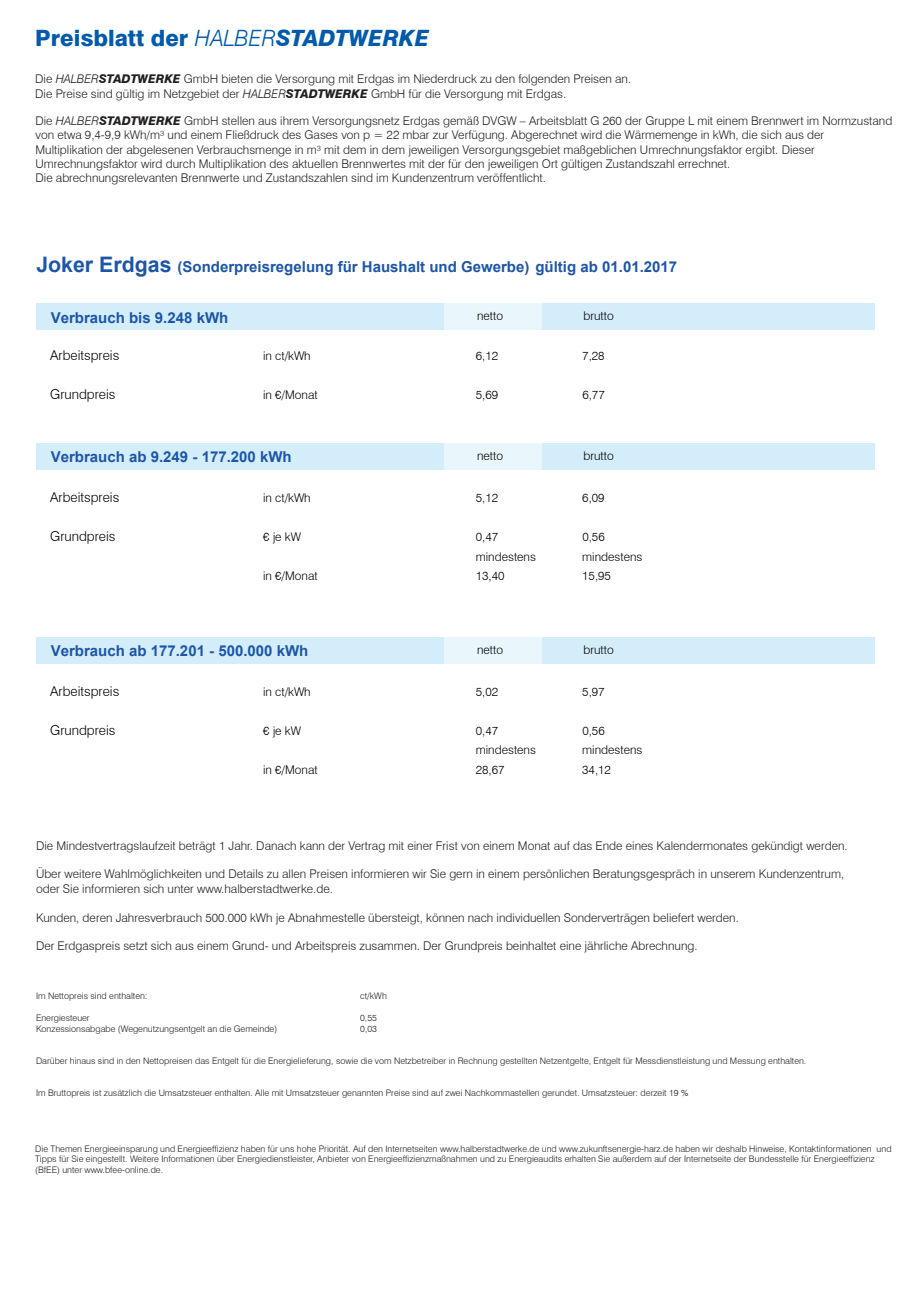
<style>
.page{position:relative;width:919px;height:1289px;background:#fff}
.page>*{position:absolute;margin:0;border:0;box-sizing:border-box;transform-origin:0 0}
.t1{font:800 22.5px "Swiss 721 BT";color:#015aaa}
.t2{font:700 15px "Arial";color:#1e56a6}
.t3{font:300 13.5px "Swiss 721 BT";color:#000001}
.t4{font:300 12px/14.4px "Swiss 721 BT";color:#231f20}
.t5{font:300 12px "Swiss 721 BT";color:#000001}
.t6{font:300 9px/10.8px "Swiss 721 BT";color:#231f20}
.s1{font-weight:300;font-style:italic}
.s2{font-style:italic}
.s3{font-weight:800;font-style:italic}
.s4{font-size:21.3px}
</style>
<div class="page">
<div style="left:36px;top:303px;width:838px;height:27px;background:#d4edfa"></div>
<div style="left:444px;top:303px;width:97px;height:27px;background:#e9f6fc"></div>
<div style="left:36px;top:637px;width:838px;height:27px;background:#d4edfa"></div>
<div style="left:444px;top:637px;width:97px;height:27px;background:#e9f6fc"></div>
<div style="left:36px;top:443px;width:838px;height:27px;background:#d4edfa"></div>
<div style="left:444px;top:443px;width:97px;height:27px;background:#e9f6fc"></div>
<h1 class="t1" style="left:35px;top:25px;width:395px">Preisblatt der <span class="s1">HALBER</span><span class="s2">STADTWERKE</span></h1>
<p class="t4" style="left:35px;top:72px;width:597px">Die <span class="s2">HALBER</span><span class="s3">STADTWERKE</span> GmbH bieten die Versorgung mit Erdgas im Niederdruck zu den folgenden Preisen an.<br>Die Preise sind gültig im Netzgebiet der <span class="s2">HALBER</span><span class="s3">STADTWERKE</span> GmbH für die Versorgung mit Erdgas.</p>
<p class="t4" style="left:35px;top:113px;width:858px">Die <span class="s2">HALBER</span><span class="s3">STADTWERKE</span> GmbH stellen aus ihrem Versorgungsnetz Erdgas gemäß DVGW – Arbeitsblatt G 260 der Gruppe L mit einem Brennwert im Normzustand von etwa 9,4-9,9 kWh/m³ und einem Fließdruck des Gases von p = 22 mbar zur Verfügung. Abgerechnet wird die Wärmemenge in kWh, die sich aus der Multiplikation der abgelesenen Verbrauchsmenge in m³ mit dem in dem jeweiligen Versorgungsgebiet maßgeblichen Umrechnungsfaktor ergibt. Dieser Umrechnungsfaktor wird durch Multiplikation des aktuellen Brennwertes mit der für den jeweiligen Ort gültigen Zustandszahl errechnet.<br>Die abrechnungsrelevanten Brennwerte und Zustandszahlen sind im Kundenzentrum veröffentlicht.</p>
<p class="t2" style="left:36px;top:256px;width:642px"><span class="s4">Joker Erdgas</span> (Sonderpreisregelung für Haushalt und Gewerbe) gültig ab 01.01.2017</p>
<p class="t2" style="left:51px;top:307px;width:179px">Verbrauch bis 9.248 kWh</p>
<p class="t5" style="left:477px;top:308px;width:28px">netto</p>
<p class="t5" style="left:583px;top:308px;width:32px">brutto</p>
<p class="t3" style="left:50px;top:347px;width:71px">Arbeitspreis</p>
<p class="t5" style="left:263px;top:348px;width:49px">in ct/kWh</p>
<p class="t5" style="left:476px;top:348px;width:24px">6,12</p>
<p class="t5" style="left:582px;top:348px;width:24px">7,28</p>
<p class="t3" style="left:50px;top:386px;width:67px">Grundpreis</p>
<p class="t5" style="left:263px;top:387px;width:56px">in €/Monat</p>
<p class="t5" style="left:476px;top:387px;width:24px">5,69</p>
<p class="t5" style="left:582px;top:387px;width:24px">6,77</p>
<p class="t2" style="left:51px;top:447px;width:242px">Verbrauch ab 9.249 - 177.200 kWh</p>
<p class="t5" style="left:477px;top:448px;width:28px">netto</p>
<p class="t5" style="left:583px;top:448px;width:32px">brutto</p>
<p class="t3" style="left:50px;top:489px;width:71px">Arbeitspreis</p>
<p class="t5" style="left:263px;top:490px;width:49px">in ct/kWh</p>
<p class="t5" style="left:476px;top:490px;width:24px">5,12</p>
<p class="t5" style="left:582px;top:490px;width:24px">6,09</p>
<p class="t3" style="left:50px;top:528px;width:67px">Grundpreis</p>
<p class="t5" style="left:263px;top:529px;width:39px">€ je kW</p>
<p class="t5" style="left:476px;top:529px;width:24px">0,47</p>
<p class="t5" style="left:582px;top:529px;width:24px">0,56</p>
<p class="t5" style="left:476px;top:549px;width:62px">mindestens</p>
<p class="t5" style="left:582px;top:549px;width:62px">mindestens</p>
<p class="t5" style="left:263px;top:568px;width:56px">in €/Monat</p>
<p class="t5" style="left:476px;top:568px;width:30px">13,40</p>
<p class="t5" style="left:582px;top:568px;width:30px">15,95</p>
<p class="t2" style="left:51px;top:640px;width:259px">Verbrauch ab 177.201 - 500.000 kWh</p>
<p class="t5" style="left:477px;top:642px;width:28px">netto</p>
<p class="t5" style="left:583px;top:642px;width:32px">brutto</p>
<p class="t3" style="left:50px;top:682px;width:71px">Arbeitspreis</p>
<p class="t5" style="left:263px;top:684px;width:49px">in ct/kWh</p>
<p class="t5" style="left:476px;top:684px;width:24px">5,02</p>
<p class="t5" style="left:582px;top:684px;width:24px">5,97</p>
<p class="t3" style="left:50px;top:721px;width:67px">Grundpreis</p>
<p class="t5" style="left:263px;top:723px;width:39px">€ je kW</p>
<p class="t5" style="left:476px;top:723px;width:24px">0,47</p>
<p class="t5" style="left:582px;top:723px;width:24px">0,56</p>
<p class="t5" style="left:476px;top:742px;width:62px">mindestens</p>
<p class="t5" style="left:582px;top:742px;width:62px">mindestens</p>
<p class="t5" style="left:263px;top:762px;width:56px">in €/Monat</p>
<p class="t5" style="left:476px;top:762px;width:30px">28,67</p>
<p class="t5" style="left:582px;top:762px;width:30px">34,12</p>
<p class="t4" style="left:36px;top:838px;width:813px">Die Mindestvertragslaufzeit beträgt 1 Jahr. Danach kann der Vertrag mit einer Frist von einem Monat auf das Ende eines Kalendermonates gekündigt werden.</p>
<p class="t4" style="left:36px;top:866px;width:809px">Über weitere Wahlmöglichkeiten und Details zu allen Preisen informieren wir Sie gern in einem persönlichen Beratungsgespräch in unserem Kundenzentrum, oder Sie informieren sich unter www.halberstadtwerke.de.</p>
<p class="t4" style="left:36px;top:910px;width:704px">Kunden, deren Jahresverbrauch 500.000 kWh je Abnahmestelle übersteigt, können nach individuellen Sonderverträgen beliefert werden.</p>
<p class="t4" style="left:36px;top:938px;width:663px">Der Erdgaspreis setzt sich aus einem Grund- und Arbeitspreis zusammen. Der Grundpreis beinhaltet eine jährliche Abrechnung.</p>
<p class="t6" style="left:36px;top:990px;width:113px">Im Nettopreis sind enthalten:</p>
<p class="t6" style="left:360px;top:990px;width:28px">ct/kWh</p>
<p class="t6" style="left:36px;top:1012px;width:55px">Energiesteuer</p>
<p class="t6" style="left:360px;top:1012px;width:18px">0,55</p>
<p class="t6" style="left:36px;top:1022px;width:243px">Konzessionsabgabe (Wegenutzungsentgelt an die Gemeinde)</p>
<p class="t6" style="left:360px;top:1022px;width:18px">0,03</p>
<p class="t6" style="left:36px;top:1055px;width:771px">Darüber hinaus sind in den Nettopreisen das Entgelt für die Energielieferung, sowie die vom Netzbetreiber in Rechnung gestellten Netzentgelte, Entgelt für Messdienstleistung und Messung enthalten.</p>
<p class="t6" style="left:36px;top:1087px;width:653px">Im Bruttopreis ist zusätzlich die Umsatzsteuer enthalten. Alle mit Umsatzsteuer genannten Preise sind auf zwei Nachkommastellen gerundet. Umsatzsteuer: derzeit 19 %</p>
<p class="t6" style="left:35px;top:1142px;width:857px">Die Themen Energieeinsparung und Energieeffizienz haben für uns hohe Priorität. Auf den Internetseiten www.halberstadtwerke.de und www.zukunftsenergie-harz.de haben wir deshalb Hinweise, Kontaktinformationen und<br>Tipps für Sie eingestellt. Weitere Informationen über Energiedienstleister, Anbieter von Energieeffizienzmaßnahmen und zu Energieaudits erhalten Sie außerdem auf der Internetseite der Bundesstelle für Energieeffizienz (BfEE) unter www.bfee-online.de.</p>
</div>
